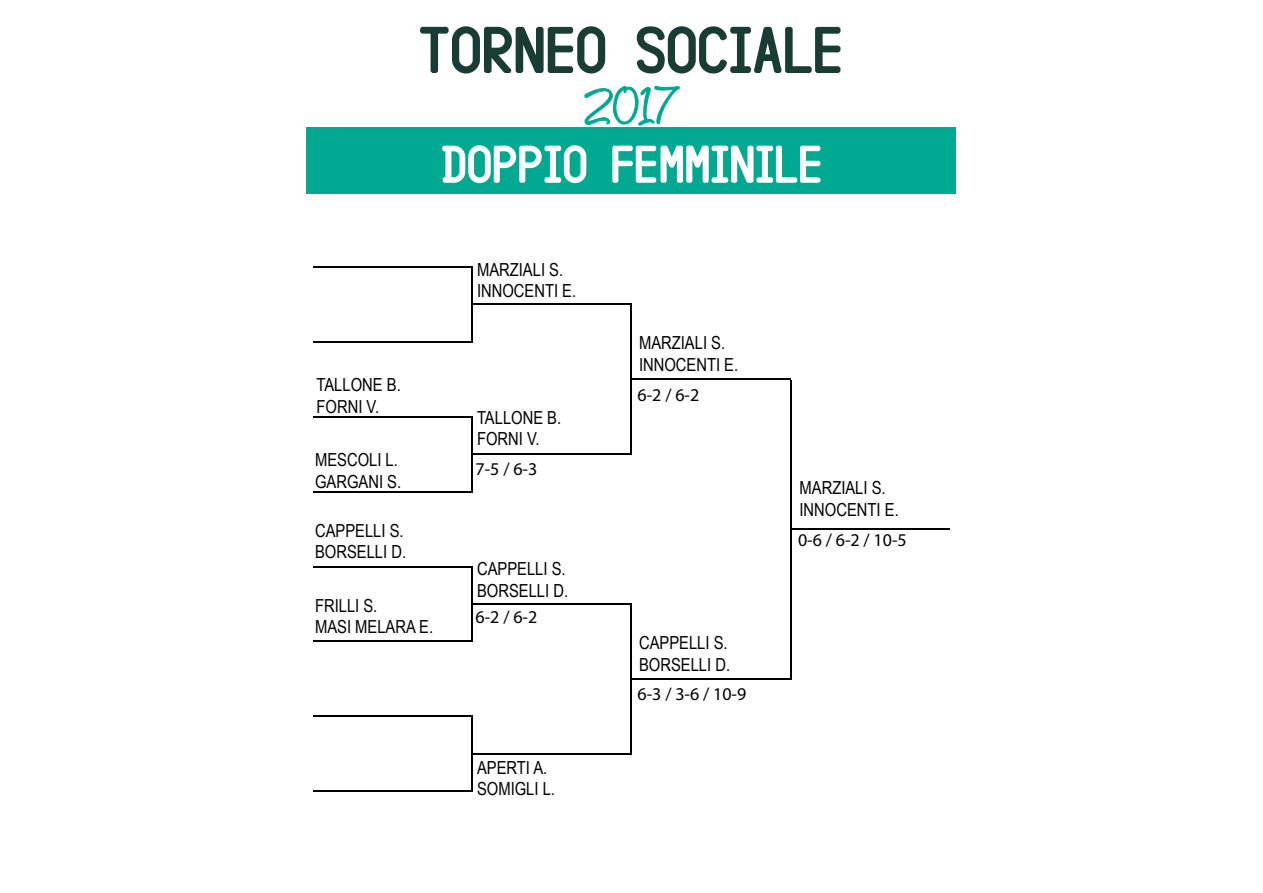
<style>
.page{position:relative;width:1263px;height:893px;background:#fff}
.page>*{position:absolute;margin:0;border:0;box-sizing:border-box;transform-origin:0 0}
.t1{font:67.2px "Hangar Flat";letter-spacing:.025em;color:#193c34}
.t2{font:63px "Angelina";color:#00a990}
.t3{font:54px "Hangar Flat";letter-spacing:.025em;color:#fff}
.t4{font:18px/21.6px "Arial Narrow";color:#000}
.t5{font:18px "Myriad Pro";color:#000}
</style>
<div class="page">
<div style="left:307px;top:128px;width:649px;height:66px;background:#00a990"></div>
<hr style="left:471px;top:267px;width:1px;height:75px;background:#000">
<hr style="left:471px;top:417px;width:1px;height:75px;background:#000">
<hr style="left:631px;top:305px;width:1px;height:149px;background:#000">
<hr style="left:471px;top:567px;width:1px;height:75px;background:#000">
<hr style="left:631px;top:604px;width:1px;height:150px;background:#000">
<hr style="left:471px;top:717px;width:1px;height:74px;background:#000">
<hr style="left:790px;top:380px;width:1px;height:299px;background:#000">
<hr style="left:313px;top:266px;width:159px;height:1px;background:#000">
<hr style="left:472px;top:303px;width:160px;height:2px;background:#000">
<hr style="left:313px;top:341px;width:159px;height:1px;background:#000">
<hr style="left:632px;top:378px;width:159px;height:2px;background:#000">
<hr style="left:313px;top:416px;width:159px;height:1px;background:#000">
<hr style="left:472px;top:453px;width:160px;height:1px;background:#000">
<hr style="left:313px;top:491px;width:159px;height:1px;background:#000">
<hr style="left:791px;top:528px;width:159px;height:1px;background:#000">
<hr style="left:313px;top:566px;width:159px;height:1px;background:#000">
<hr style="left:472px;top:603px;width:160px;height:1px;background:#000">
<hr style="left:313px;top:640px;width:159px;height:2px;background:#000">
<hr style="left:632px;top:678px;width:159px;height:1px;background:#000">
<hr style="left:313px;top:715px;width:159px;height:2px;background:#000">
<hr style="left:472px;top:753px;width:160px;height:1px;background:#000">
<hr style="left:313px;top:790px;width:159px;height:1px;background:#000">
<svg style="left:584px;top:85px;width:96px;height:41px"></svg>
<h1 class="t1" style="left:419px;top:10px;width:424px">TORNEO SOCIALE</h1>
<h2 class="t2" style="left:588px;top:78px;width:91px">2017</h2>
<h3 class="t3" style="left:441px;top:132px;width:382px">DOPPIO FEMMINILE</h3>
<p class="t4" style="left:317px;top:373px;width:86px">TALLONE B.<br>FORNI V.</p>
<p class="t4" style="left:315px;top:448px;width:88px">MESCOLI L.<br>GARGANI S.</p>
<p class="t4" style="left:315px;top:519px;width:93px">CAPPELLI S.<br>BORSELLI D.</p>
<p class="t4" style="left:315px;top:594px;width:120px">FRILLI S.<br>MASI MELARA E.</p>
<p class="t4" style="left:477px;top:258px;width:101px">MARZIALI S.<br>INNOCENTI E.</p>
<p class="t4" style="left:477px;top:406px;width:86px">TALLONE B.<br>FORNI V.</p>
<p class="t5" style="left:476px;top:458px;width:63px">7-5 / 6-3</p>
<p class="t4" style="left:477px;top:557px;width:93px">CAPPELLI S.<br>BORSELLI D.</p>
<p class="t5" style="left:476px;top:606px;width:63px">6-2 / 6-2</p>
<p class="t4" style="left:477px;top:756px;width:79px">APERTI A.<br>SOMIGLI L.</p>
<p class="t4" style="left:639px;top:331px;width:101px">MARZIALI S.<br>INNOCENTI E.</p>
<p class="t5" style="left:638px;top:383px;width:63px">6-2 / 6-2</p>
<p class="t4" style="left:639px;top:631px;width:93px">CAPPELLI S.<br>BORSELLI D.</p>
<p class="t5" style="left:638px;top:682px;width:110px">6-3 / 3-6 / 10-9</p>
<p class="t4" style="left:800px;top:476px;width:101px">MARZIALI S.<br>INNOCENTI E.</p>
<p class="t5" style="left:798px;top:529px;width:110px">0-6 / 6-2 / 10-5</p>
</div>
